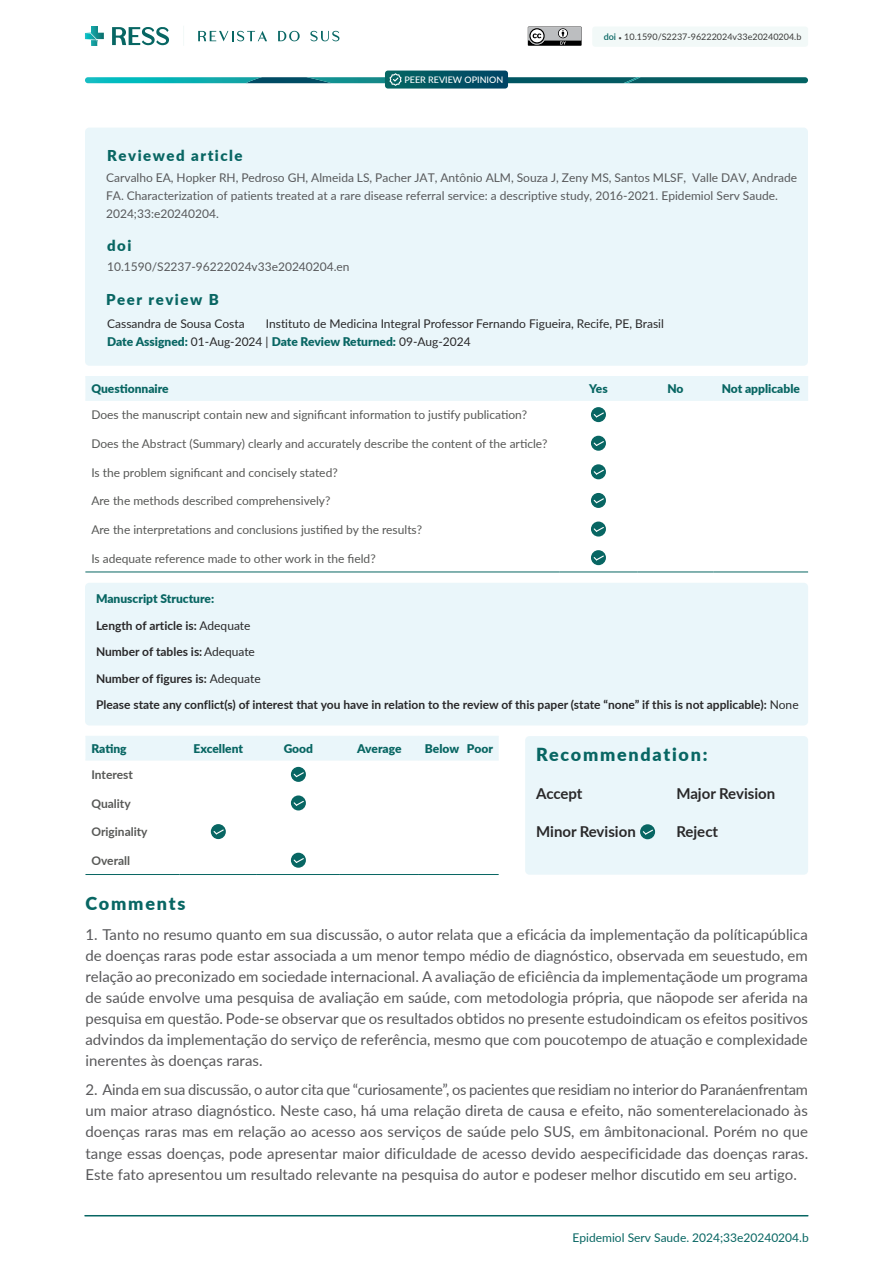
<style>
.page{position:relative;width:893px;height:1263px;background:#fff}
.page>*{position:absolute;margin:0;border:0;box-sizing:border-box;transform-origin:0 0}
.t1{font:900 18px "Lato";letter-spacing:.1em;color:#086663}
.t2{font:15px/21px "Lato";color:#58585a;text-align:justify}
.t3{font:700 15px "Lato";color:#292829}
.t4{font:900 15px "Lato";letter-spacing:.1em;color:#086663}
.t5{font:12px "Lato";color:#575856}
.t6{font:12px/18px "Lato";color:#58595b}
.t7{font:700 12px "Lato";color:#292829}
.t8{font:12px/18px "Lato";color:#292829}
.t9{font:900 12px "Lato";color:#086663}
.t10{font:12px "Lato";color:#086663}
.t11{font:700 12px "Lato";color:#575856}
.t12{font:9px "Lato";color:#3c3c3b}
.t13{font:500 9px "Lato";color:#fff}
.s1{font-weight:600;color:#076663}
.s2{font-size:6px}
.s3{font-weight:900;color:#086663}
.s4{font-weight:400}
</style>
<div class="page">
<div style="left:592px;top:27px;width:216px;height:20px;background:#f2f9f8;border-radius:3px"></div>
<svg style="left:528px;top:27px;width:54px;height:19px"></svg>
<hr style="left:85px;top:1215px;width:723px;height:1px;background:#076663">
<svg style="left:183px;top:26px;width:1px;height:19px"></svg>
<svg style="left:198px;top:31px;width:69px;height:10px"></svg>
<svg style="left:278px;top:31px;width:22px;height:10px"></svg>
<svg style="left:310px;top:31px;width:29px;height:10px"></svg>
<svg style="left:112px;top:27px;width:57px;height:18px"></svg>
<svg style="left:85px;top:26px;width:19px;height:20px"></svg>
<svg style="left:85px;top:71px;width:723px;height:18px"></svg>
<div style="left:85px;top:128px;width:723px;height:238px;background:#eaf6fa;border-radius:4px"></div>
<div style="left:85px;top:583px;width:723px;height:142px;background:#eaf6fa;border-radius:4px"></div>
<div style="left:85px;top:377px;width:723px;height:23px;background:#eaf6fa"></div>
<hr style="left:560px;top:376px;width:77px;height:1px;background:#eaf6fa">
<hr style="left:637px;top:376px;width:76px;height:1px;background:#eaf6fa">
<hr style="left:713px;top:376px;width:95px;height:1px;background:#eaf6fa">
<hr style="left:560px;top:400px;width:77px;height:1px;background:#eaf6fa">
<hr style="left:637px;top:400px;width:76px;height:1px;background:#eaf6fa">
<hr style="left:713px;top:400px;width:95px;height:1px;background:#eaf6fa">
<hr style="left:85px;top:376px;width:475px;height:1px;background:#eaf6fa">
<hr style="left:85px;top:400px;width:475px;height:1px;background:#eaf6fa">
<hr style="left:85px;top:572px;width:475px;height:1px;background:#086663">
<hr style="left:560px;top:572px;width:77px;height:1px;background:#086663">
<hr style="left:637px;top:572px;width:76px;height:1px;background:#086663">
<hr style="left:713px;top:572px;width:95px;height:1px;background:#086663">
<div style="left:591px;top:407px;width:15px;height:15px;background:#086663;border-radius:50%"></div>
<svg style="left:594px;top:412px;width:10px;height:5px"></svg>
<div style="left:591px;top:436px;width:15px;height:15px;background:#086663;border-radius:50%"></div>
<svg style="left:594px;top:441px;width:10px;height:5px"></svg>
<div style="left:591px;top:464px;width:15px;height:15px;background:#086663;border-radius:50%"></div>
<svg style="left:594px;top:470px;width:10px;height:5px"></svg>
<div style="left:591px;top:493px;width:15px;height:15px;background:#086663;border-radius:50%"></div>
<svg style="left:594px;top:498px;width:10px;height:5px"></svg>
<div style="left:591px;top:521px;width:15px;height:15px;background:#086663;border-radius:50%"></div>
<svg style="left:594px;top:527px;width:10px;height:5px"></svg>
<div style="left:591px;top:550px;width:15px;height:15px;background:#086663;border-radius:50%"></div>
<svg style="left:594px;top:555px;width:10px;height:5px"></svg>
<div style="left:85px;top:737px;width:414px;height:23px;background:#eaf6fa"></div>
<hr style="left:180px;top:736px;width:77px;height:1px;background:#eaf6fa">
<hr style="left:257px;top:736px;width:83px;height:1px;background:#eaf6fa">
<hr style="left:340px;top:736px;width:79px;height:1px;background:#eaf6fa">
<hr style="left:419px;top:736px;width:80px;height:1px;background:#eaf6fa">
<hr style="left:180px;top:760px;width:77px;height:1px;background:#eaf6fa">
<hr style="left:257px;top:760px;width:83px;height:1px;background:#eaf6fa">
<hr style="left:340px;top:760px;width:79px;height:1px;background:#eaf6fa">
<hr style="left:419px;top:760px;width:80px;height:1px;background:#eaf6fa">
<hr style="left:85px;top:736px;width:95px;height:1px;background:#eaf6fa">
<hr style="left:85px;top:760px;width:95px;height:1px;background:#eaf6fa">
<hr style="left:85px;top:874px;width:95px;height:1px;background:#086663">
<hr style="left:180px;top:874px;width:77px;height:1px;background:#086663">
<hr style="left:257px;top:874px;width:83px;height:1px;background:#086663">
<hr style="left:340px;top:874px;width:79px;height:1px;background:#086663">
<hr style="left:419px;top:874px;width:80px;height:1px;background:#086663">
<div style="left:291px;top:767px;width:15px;height:15px;background:#086663;border-radius:50%"></div>
<svg style="left:294px;top:772px;width:10px;height:5px"></svg>
<div style="left:291px;top:795px;width:15px;height:15px;background:#086663;border-radius:50%"></div>
<svg style="left:294px;top:801px;width:10px;height:5px"></svg>
<div style="left:211px;top:824px;width:15px;height:15px;background:#086663;border-radius:50%"></div>
<svg style="left:214px;top:829px;width:10px;height:5px"></svg>
<div style="left:291px;top:853px;width:15px;height:15px;background:#086663;border-radius:50%"></div>
<svg style="left:294px;top:858px;width:10px;height:5px"></svg>
<div style="left:525px;top:736px;width:283px;height:139px;background:#eaf6fa;border-radius:4px"></div>
<div style="left:640px;top:824px;width:15px;height:15px;background:#086663;border-radius:50%"></div>
<svg style="left:643px;top:829px;width:10px;height:5px"></svg>
<p class="t4" style="left:107px;top:146px;width:137px">Reviewed article</p>
<p class="t13" style="left:404px;top:73px;width:100px">PEER REVIEW OPINION</p>
<p class="t12" style="left:604px;top:30px;width:199px"><span class="s1">doi</span> <span class="s2">•</span> 10.1590/S2237-96222024v33e20240204.b</p>
<p class="t6" style="left:106px;top:168px;width:692px">Carvalho EA, Hopker RH, Pedroso GH, Almeida LS, Pacher JAT, Antônio ALM, Souza J, Zeny MS, Santos MLSF, Valle DAV, Andrade<br>FA. Characterization of patients treated at a rare disease referral service: a descriptive study, 2016-2021. Epidemiol Serv Saude.<br>2024;33:e20240204.</p>
<p class="t4" style="left:107px;top:236px;width:26px">doi</p>
<p class="t6" style="left:107px;top:257px;width:244px">10.1590/S2237-96222024v33e20240204.en</p>
<p class="t4" style="left:106px;top:290px;width:114px">Peer review B</p>
<p class="t8" style="left:107px;top:314px;width:139px">Cassandra de Sousa Costa</p>
<p class="t8" style="left:107px;top:314px;width:558px;text-indent:159px">Instituto de Medicina Integral Professor Fernando Figueira, Recife, PE, Brasil<br><span class="s3">Date Assigned:</span> 01-Aug-2024 | <span class="s3">Date Review Returned:</span> 09-Aug-2024</p>
<p class="t9" style="left:91px;top:381px;width:79px">Questionnaire</p>
<p class="t9" style="left:589px;top:381px;width:20px">Yes</p>
<p class="t9" style="left:667px;top:381px;width:18px">No</p>
<p class="t9" style="left:722px;top:381px;width:80px">Not applicable</p>
<p class="t5" style="left:91px;top:406px;width:437px">Does the manuscript contain new and significant information to justify publication?</p>
<p class="t5" style="left:91px;top:435px;width:457px">Does the Abstract (Summary) clearly and accurately describe the content of the article?</p>
<p class="t5" style="left:91px;top:464px;width:248px">Is the problem significant and concisely stated?</p>
<p class="t5" style="left:91px;top:492px;width:241px">Are the methods described comprehensively?</p>
<p class="t5" style="left:91px;top:521px;width:332px">Are the interpretations and conclusions justified by the results?</p>
<p class="t5" style="left:91px;top:549px;width:286px">Is adequate reference made to other work in the field?</p>
<p class="t9" style="left:96px;top:591px;width:120px">Manuscript Structure:</p>
<p class="t7" style="left:96px;top:616px;width:156px">Length of article is: <span class="s4">Adequate</span></p>
<p class="t7" style="left:96px;top:643px;width:160px">Number of tables is:<span class="s4">Adequate</span></p>
<p class="t7" style="left:96px;top:669px;width:166px">Number of figures is: <span class="s4">Adequate</span></p>
<p class="t7" style="left:96px;top:696px;width:704px">Please state any conflict(s) of interest that you have in relation to the review of this paper (state “none” if this is not applicable): <span class="s4">None</span></p>
<p class="t9" style="left:91px;top:741px;width:37px">Rating</p>
<p class="t9" style="left:194px;top:741px;width:51px">Excellent</p>
<p class="t9" style="left:284px;top:741px;width:31px">Good</p>
<p class="t9" style="left:357px;top:741px;width:46px">Average</p>
<p class="t9" style="left:425px;top:741px;width:69px">Below Poor</p>
<p class="t11" style="left:91px;top:766px;width:43px">Interest</p>
<p class="t11" style="left:91px;top:795px;width:41px">Quality</p>
<p class="t11" style="left:91px;top:823px;width:58px">Originality</p>
<p class="t11" style="left:91px;top:852px;width:40px">Overall</p>
<p class="t1" style="left:536px;top:743px;width:173px">Recommendation:</p>
<p class="t3" style="left:536px;top:782px;width:48px">Accept</p>
<p class="t3" style="left:536px;top:821px;width:101px">Minor Revision</p>
<p class="t3" style="left:676px;top:782px;width:100px">Major Revision</p>
<p class="t3" style="left:676px;top:821px;width:43px">Reject</p>
<p class="t1" style="left:85px;top:892px;width:102px">Comments</p>
<p class="t2" style="left:85px;top:923px;width:724px">1. Tanto no resumo quanto em sua discussão, o autor relata que a eficácia da implementação da políticapública de doenças raras pode estar associada a um menor tempo médio de diagnóstico, observada em seuestudo, em relação ao preconizado em sociedade internacional. A avaliação de eficiência da implementaçãode um programa de saúde envolve uma pesquisa de avaliação em saúde, com metodologia própria, que nãopode ser aferida na pesquisa em questão. Pode-se observar que os resultados obtidos no presente estudoindicam os efeitos positivos advindos da implementação do serviço de referência, mesmo que com poucotempo de atuação e complexidade inerentes às doenças raras.</p>
<p class="t2" style="left:85px;top:1079px;width:724px">2. Ainda em sua discussão, o autor cita que “curiosamente”, os pacientes que residiam no interior do Paranáenfrentam um maior atraso diagnóstico. Neste caso, há uma relação direta de causa e efeito, não somenterelacionado às doenças raras mas em relação ao acesso aos serviços de saúde pelo SUS, em âmbitonacional. Porém no que tange essas doenças, pode apresentar maior dificuldade de acesso devido aespecificidade das doenças raras.<br>Este fato apresentou um resultado relevante na pesquisa do autor e podeser melhor discutido em seu artigo.</p>
<p class="t10" style="left:573px;top:1229px;width:238px">Epidemiol Serv Saude. 2024;33e20240204.b</p>
</div>
